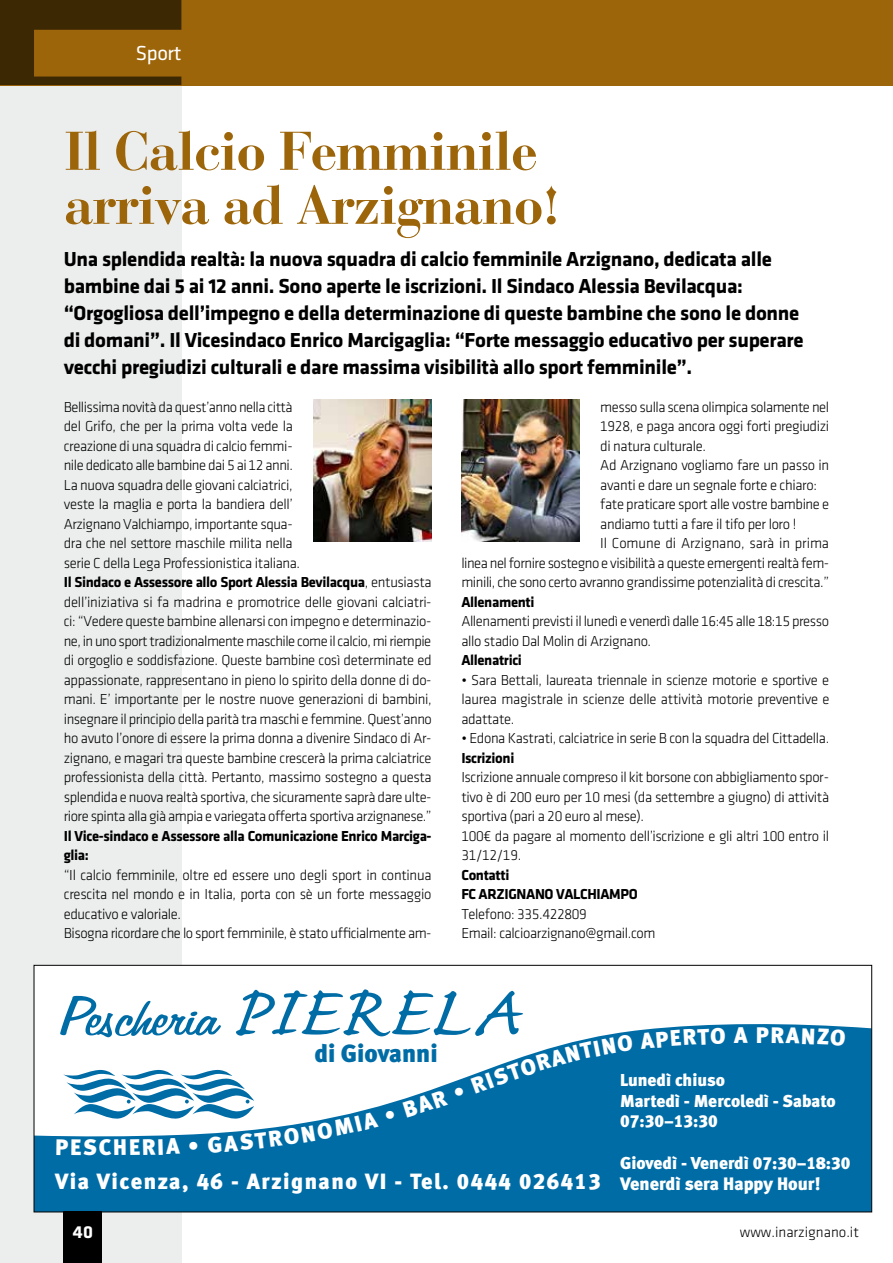
<style>
.page{position:relative;width:893px;height:1263px;background:#fff}
.page>*{position:absolute;margin:0;border:0;box-sizing:border-box;transform-origin:0 0}
.t1{font:700 54px/54px "Bauer Bodoni";letter-spacing:-.025em;color:#9d650a}
.t2{font:900 24.9px "Seat Meta";color:#006ca6}
.t3{font:900 22.5px "Seat Meta";color:#fff}
.t4{font:900 22.05px "Seat Meta";letter-spacing:.07em;color:#fff}
.t5{font:700 21px/27px "Klavika";letter-spacing:-.015em;color:#000}
.t6{font:21px "Klavika Regular OSTF";letter-spacing:-.02em;color:#fff}
.t7{font:900 18px "Seat Meta";color:#fff}
.t8{font:700 18px "Klavika";color:#fff}
.t9{font:900 17.25px/20.7px "Seat Meta";color:#fff}
.t10{font:15px/19.5px "Klavika Light TF";letter-spacing:-.025em;color:#000}
.t11{font:700 15px/19.5px "Klavika";letter-spacing:-.025em;color:#000}
.t12{font:15px "Klavika Light TF";letter-spacing:-.005em;color:#000}
.t13{font:15px "Klavika Light TF";color:#000}
.s1{font-family:"Klavika Light TF";font-weight:400}
</style>
<div class="page">
<div style="left:0;top:85px;width:181px;height:1178px;background:#eceded"></div>
<div style="left:0;top:0;width:893px;height:85px;background:#9d650a"></div>
<div style="left:34px;top:965px;width:838px;height:247px;background:#fff"></div>
<div style="left:36px;top:1024px;width:834px;height:186px;background:#006ca6"></div>
<div style="left:34px;top:965px;width:838px;height:247px;border:1px solid #000"></div>
<div style="left:64px;top:1212px;width:38px;height:51px;background:#000"></div>
<svg style="left:0;top:0;width:181px;height:85px"></svg>
<img style="left:461px;top:400px;width:118px;height:141px">
<img style="left:314px;top:400px;width:118px;height:141px">
<svg style="left:57px;top:989px;width:576px;height:166px"></svg>
<div style="left:640px;top:1027px;width:85px;height:22px;background:#006ca6"></div>
<svg style="left:734px;top:1027px;width:14px;height:16px"></svg>
<svg style="left:772px;top:1027px;width:73px;height:19px"></svg>
<h3 class="t6" style="left:136px;top:43px;width:47px">Sport</h3>
<h1 class="t1" style="left:64px;top:124px;width:498px">Il Calcio Femminile arriva ad Arzignano!</h1>
<p class="t5" style="left:64px;top:245px;width:741px">Una splendida realtà: la nuova squadra di calcio femminile Arzignano, dedicata alle bambine dai 5 ai 12 anni. Sono aperte le iscrizioni. Il Sindaco Alessia Bevilacqua: “Orgogliosa dell’impegno e della determinazione di queste bambine che sono le donne di domani”. Il Vicesindaco Enrico Marcigaglia: “Forte messaggio educativo per superare vecchi pregiudizi culturali e dare massima visibilità allo sport femminile”.</p>
<p class="t10" style="left:64px;top:397px;width:238px">Bellissima novità da quest’anno nella città del Grifo, che per la prima volta vede la creazione di una squadra di calcio femmi&shy;nile dedicato alle bambine dai 5 ai 12 anni.<br>La nuova squadra delle giovani calciatrici, veste la maglia e porta la bandiera dell’ Arzignano Valchiampo, importante squa&shy;dra che nel settore maschile milita nella serie C della Lega Professionistica italiana.</p>
<p class="t11" style="left:64px;top:573px;width:369px">Il Sindaco e Assessore allo Sport Alessia Bevilacqua<span class="s1">, entusiasta</span></p>
<p class="t10" style="left:64px;top:592px;width:370px;text-align:justify">dell’iniziativa si fa madrina e promotrice delle giovani calciatri&shy;ci: “Vedere queste bambine allenarsi con impegno e determinazio&shy;ne, in uno sport tradizionalmente maschile come il calcio, mi riempie di orgoglio e soddisfazione. Queste bambine così determinate ed appassionate, rappresentano in pieno lo spirito della donne di do&shy;mani. E’ importante per le nostre nuove generazioni di bambini, insegnare il principio della parità tra maschi e femmine. Quest’anno ho avuto l’onore di essere la prima donna a divenire Sindaco di Ar&shy;zignano, e magari tra queste bambine crescerà la prima calciatrice professionista della città. Pertanto, massimo sostegno a questa splendida e nuova realtà sportiva, che sicuramente saprà dare ulte&shy;riore spinta alla già ampia e variegata offerta sportiva arzignanese.”</p>
<p class="t11" style="left:64px;top:826px;width:369px">Il Vice-sindaco e Assessore alla Comunicazione Enrico Marciga&shy;glia:</p>
<p class="t10" style="left:64px;top:865px;width:369px">“Il calcio femminile, oltre ed essere uno degli sport in continua crescita nel mondo e in Italia, porta con sè un forte messaggio educativo e valoriale.<br>Bisogna ricordare che lo sport femminile, è stato ufficialmente am-</p>
<p class="t10" style="left:600px;top:397px;width:230px">messo sulla scena olimpica solamente nel</p>
<p class="t10" style="left:600px;top:417px;width:230px">1928, e paga ancora oggi forti pregiudizi</p>
<p class="t10" style="left:600px;top:436px;width:107px">di natura culturale.</p>
<p class="t10" style="left:600px;top:456px;width:230px">Ad Arzignano vogliamo fare un passo in</p>
<p class="t10" style="left:600px;top:475px;width:218px">avanti e dare un segnale forte e chiaro:</p>
<p class="t10" style="left:600px;top:495px;width:230px">fate praticare sport alle vostre bambine e</p>
<p class="t10" style="left:600px;top:514px;width:198px">andiamo tutti a fare il tifo per loro !</p>
<p class="t12" style="left:600px;top:536px;width:230px">Il Comune di Arzignano, sarà in prima</p>
<p class="t10" style="left:461px;top:553px;width:369px">linea nel fornire sostegno e visibilità a queste emergenti realtà fem-</p>
<p class="t10" style="left:461px;top:573px;width:369px">minili, che sono certo avranno grandissime potenzialità di crescita.”</p>
<p class="t11" style="left:461px;top:592px;width:75px">Allenamenti</p>
<p class="t10" style="left:461px;top:612px;width:369px">Allenamenti previsti il lunedì e venerdì dalle 16:45 alle 18:15 presso allo stadio Dal Molin di Arzignano.</p>
<p class="t11" style="left:461px;top:651px;width:62px">Allenatrici</p>
<p class="t10" style="left:461px;top:670px;width:370px;text-align:justify">• Sara Bettali, laureata triennale in scienze motorie e sportive e laurea magistrale in scienze delle attività motorie preventive e adattate.</p>
<p class="t10" style="left:461px;top:729px;width:369px">• Edona Kastrati, calciatrice in serie B con la squadra del Cittadella.</p>
<p class="t11" style="left:461px;top:748px;width:54px">Iscrizioni</p>
<p class="t10" style="left:461px;top:768px;width:369px">Iscrizione annuale compreso il kit borsone con abbigliamento spor&shy;tivo è di 200 euro per 10 mesi (da settembre a giugno) di attività sportiva (pari a 20 euro al mese).<br>100€ da pagare al momento dell’iscrizione e gli altri 100 entro il 31/12/19.</p>
<p class="t11" style="left:461px;top:865px;width:178px">Contatti<br>FC ARZIGNANO VALCHIAMPO</p>
<p class="t10" style="left:461px;top:904px;width:196px">Telefono: 335.422809<br>Email: calcioarzignano@gmail.com</p>
<h2 class="t2" style="left:314px;top:1038px;width:125px">di Giovanni</h2>
<h3 class="t3" style="left:756px;top:1022px;width:15px">P</h3>
<h3 class="t3" style="left:83px;top:1134px;width:30px">SC</h3>
<h3 class="t3" style="left:449px;top:1081px;width:59px;rotate:-20deg">• RIS</h3>
<h3 class="t4" style="left:55px;top:1168px;width:547px">Via Vicenza, 46 - Arzignano VI - Tel. 0444 026413</h3>
<p class="t9" style="left:620px;top:1069px;width:217px">Lunedì chiuso<br>Martedì - Mercoledì - Sabato<br>07:30–13:30</p>
<p class="t9" style="left:620px;top:1152px;width:232px">Giovedì - Venerdì 07:30–18:30</p>
<p class="t7" style="left:620px;top:1173px;width:202px">Venerdì sera Happy Hour!</p>
<p class="t8" style="left:73px;top:1222px;width:22px">40</p>
<p class="t13" style="left:740px;top:1224px;width:121px">www.inarzignano.it</p>
</div>
